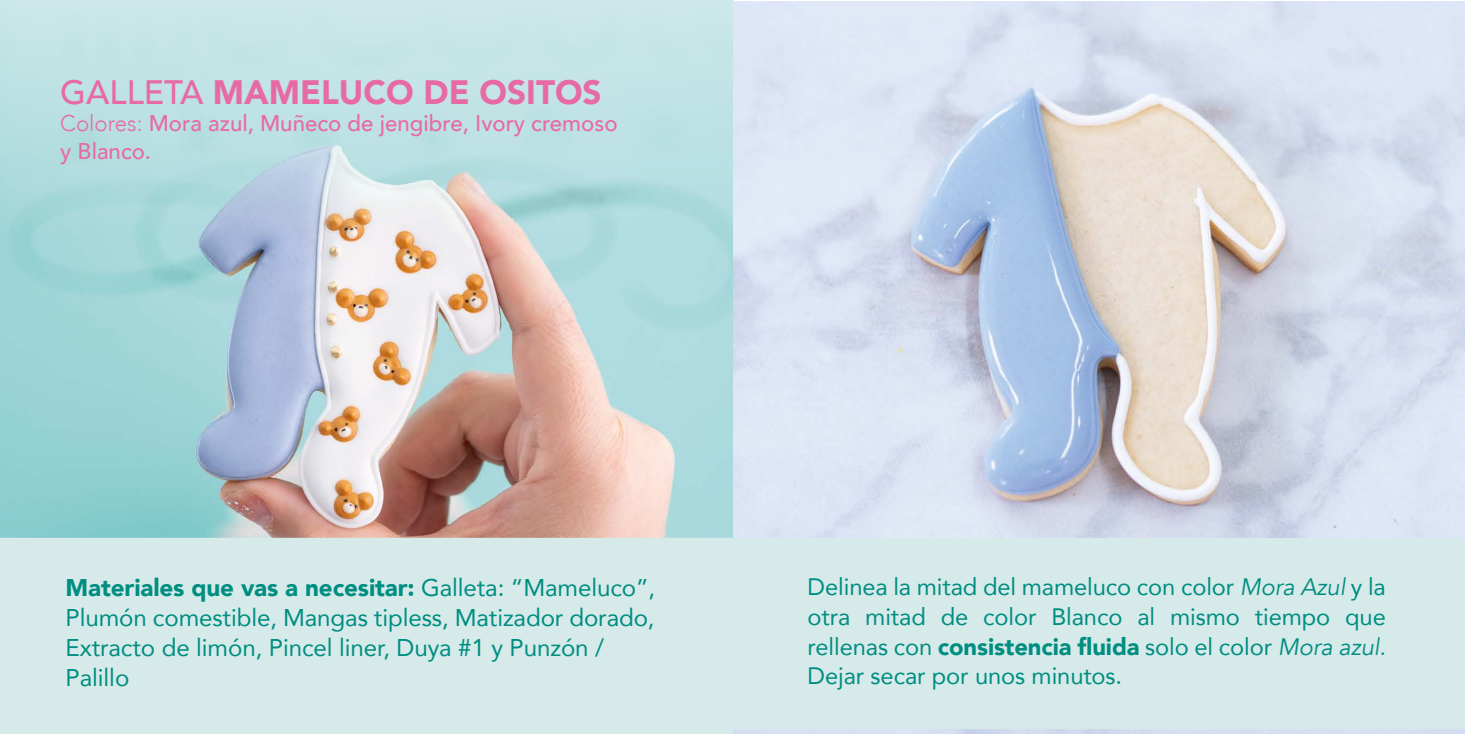
<style>
.page{position:relative;width:1465px;height:734px;background:#fff}
.page>*{position:absolute;margin:0;border:0;box-sizing:border-box;transform-origin:0 0}
.t1{font:900 33.75px "Avenir";color:#e76aa4}
.t2{font:24.07px/30.2px "Avenir";letter-spacing:-.005em;color:#008d82}
.t3{font:23.62px/29.7px "Avenir";letter-spacing:-.005em;color:#008d82;text-align:justify}
.t4{font:500 22.72px/27.2px "Avenir";color:#e76aa4}
.s1{font-weight:500}
.s2{font-weight:300}
.s3{font-weight:900}
.s4{font-style:italic}
</style>
<div class="page">
<img style="left:0;top:239px;width:733px;height:298px">
<svg style="left:0;top:0;width:733px;height:239px;background:#bfdfe2"></svg>
<div style="left:0;top:537px;width:733px;height:196px;background:#d6ebe9"></div>
<img style="left:733px;top:1px;width:731px;height:732px">
<div style="left:733px;top:538px;width:731px;height:190px;background:#d6ebe9"></div>
<h1 class="t1" style="left:60px;top:63px;width:543px"><span class="s1">GALLETA</span> MAMELUCO DE OSITOS</h1>
<p class="t4" style="left:60px;top:109px;width:558px"><span class="s2">Colores:</span> Mora azul, Muñeco de jengibre, Ivory cremoso y Blanco.</p>
<p class="t2" style="left:66px;top:571px;width:591px"><span class="s3">Materiales que vas a necesitar:</span> Galleta: “Mameluco”, Plumón comestible, Mangas tipless, Matizador dorado, Extracto de limón, Pincel liner, Duya #1 y Punzón / Palillo</p>
<p class="t3" style="left:807px;top:571px;width:580px">Delinea la mitad del mameluco con color <span class="s4">Mora Azul</span> y la otra mitad de color Blanco al mismo tiempo que rellenas con <span class="s3">consistencia fluida</span> solo el color <span class="s4">Mora azul.<br></span>Dejar secar por unos minutos.</p>
</div>
